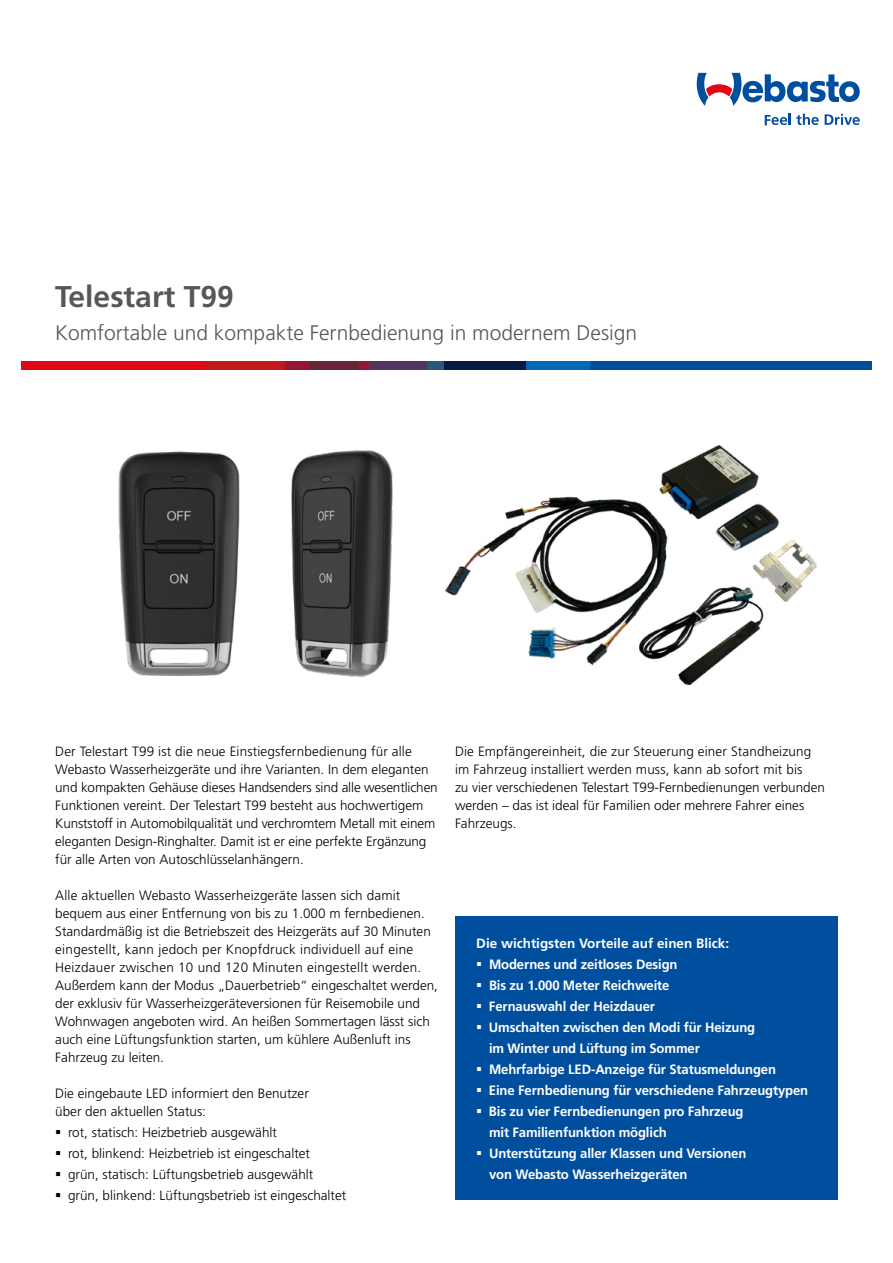
<style>
.page{position:relative;width:893px;height:1263px;background:#fff}
.page>*{position:absolute;margin:0;border:0;box-sizing:border-box;transform-origin:0 0}
.t1{font:700 30px "Frutiger";color:#575756}
.t2{font:300 21px "Frutiger";color:#575756}
.t3{font:300 13.5px/18px "Frutiger";color:#000}
.t4{font:700 13.5px/21px "Frutiger";letter-spacing:-.01em;color:#fff}
</style>
<div class="page">
<svg style="left:765px;top:114px;width:54px;height:11px"></svg>
<svg style="left:825px;top:114px;width:35px;height:11px"></svg>
<svg style="left:697px;top:73px;width:163px;height:33px"></svg>
<div style="left:21px;top:361px;width:184px;height:9px;background:#e30613"></div>
<div style="left:205px;top:361px;width:80px;height:9px;background:#c0181b"></div>
<div style="left:285px;top:361px;width:24px;height:9px;background:#951832"></div>
<div style="left:309px;top:361px;width:50px;height:9px;background:#692537"></div>
<div style="left:359px;top:361px;width:10px;height:9px;background:#951832"></div>
<div style="left:369px;top:361px;width:57px;height:9px;background:#503762"></div>
<div style="left:426px;top:361px;width:18px;height:9px;background:#2d577c"></div>
<div style="left:444px;top:361px;width:82px;height:9px;background:#071b46"></div>
<div style="left:526px;top:361px;width:64px;height:9px;background:#0069b4"></div>
<div style="left:590px;top:361px;width:282px;height:9px;background:#004f9f"></div>
<div style="left:455px;top:916px;width:383px;height:284px;background:#004f9f"></div>
<img style="left:291px;top:450px;width:102px;height:228px">
<img style="left:118px;top:451px;width:122px;height:225px">
<img style="left:444px;top:444px;width:373px;height:242px">
<h1 class="t1" style="left:55px;top:279px;width:180px">Telestart T99</h1>
<h2 class="t2" style="left:55px;top:321px;width:583px">Komfortable und kompakte Fernbedienung in modernem Design</h2>
<p class="t3" style="left:55px;top:743px;width:384px">Der Telestart T99 ist die neue Einstiegsfernbedienung für alle Webasto Wasserheizgeräte und ihre Varianten. In dem eleganten und kompakten Gehäuse dieses Handsenders sind alle wesentlichen Funktionen vereint. Der Telestart T99 besteht aus hochwertigem Kunststoff in Automobilqualität und verchromtem Metall mit einem eleganten Design-Ringhalter. Damit ist er eine perfekte Ergänzung für alle Arten von Autoschlüsselanhängern.</p>
<p class="t3" style="left:55px;top:887px;width:384px">Alle aktuellen Webasto Wasserheizgeräte lassen sich damit bequem aus einer Entfernung von bis zu 1.000 m fernbedienen.<br>Standardmäßig ist die Betriebszeit des Heizgeräts auf 30 Minuten eingestellt, kann jedoch per Knopfdruck individuell auf eine Heizdauer zwischen 10 und 120 Minuten eingestellt werden.<br>Außerdem kann der Modus „Dauerbetrieb“ eingeschaltet werden, der exklusiv für Wasserheizgeräteversionen für Reisemobile und Wohnwagen angeboten wird. An heißen Sommertagen lässt sich auch eine Lüftungsfunktion starten, um kühlere Außenluft ins Fahrzeug zu leiten.</p>
<p class="t3" style="left:55px;top:1084px;width:255px">Die eingebaute LED informiert den Benutzer über den aktuellen Status:</p>
<p class="t3" style="left:68px;top:1122px;width:280px;line-height:21px">rot, statisch: Heizbetrieb ausgewählt<br>rot, blinkend: Heizbetrieb ist eingeschaltet<br>grün, statisch: Lüftungsbetrieb ausgewählt grün, blinkend: Lüftungsbetrieb ist eingeschaltet</p>
<p class="t3" style="left:455px;top:743px;width:372px">Die Empfängereinheit, die zur Steuerung einer Standheizung im Fahrzeug installiert werden muss, kann ab sofort mit bis<br>zu vier verschiedenen Telestart T99-Fernbedienungen verbunden werden – das ist ideal für Familien oder mehrere Fahrer eines Fahrzeugs.</p>
<p class="t4" style="left:489px;top:933px;width:321px;text-indent:-13px">Die wichtigsten Vorteile auf einen Blick:<br>Modernes und zeitloses Design<br>Bis zu 1.000 Meter Reichweite<br>Fernauswahl der Heizdauer<br>Umschalten zwischen den Modi für Heizung<br>im Winter und Lüftung im Sommer<br>Mehrfarbige LED-Anzeige für Statusmeldungen<br>Eine Fernbedienung für verschiedene Fahrzeugtypen Bis zu vier Fernbedienungen pro Fahrzeug<br>mit Familienfunktion möglich<br>Unterstützung aller Klassen und Versionen<br>von Webasto Wasserheizgeräten</p>
</div>
